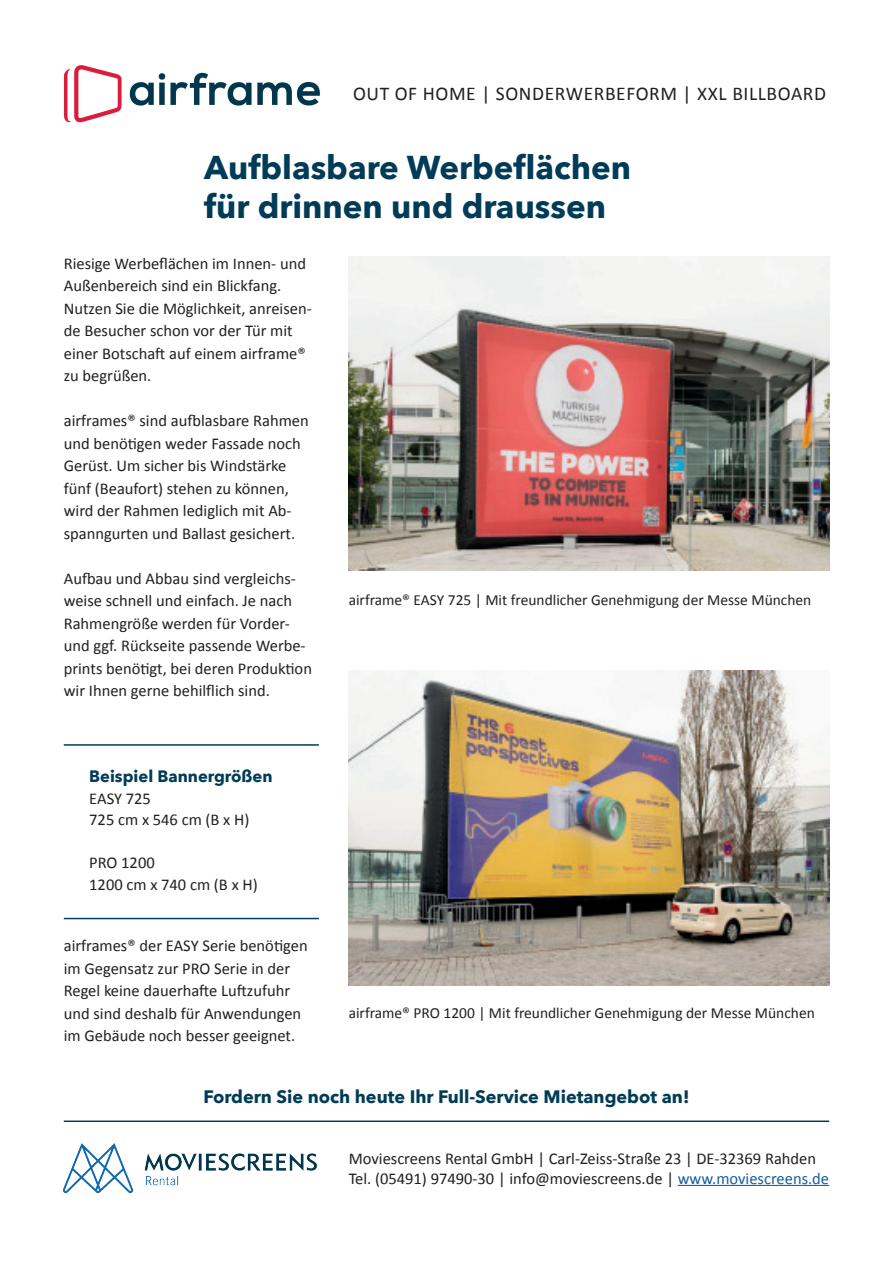
<style>
.page{position:relative;width:893px;height:1263px;background:#fff}
.page>*{position:absolute;margin:0;border:0;box-sizing:border-box;transform-origin:0 0}
.t1{font:700 33px/39.6px "Avenir Next";color:#003b57}
.t2{font:19.5px "Calibri";letter-spacing:.03em;color:#231f20}
.t3{font:700 18px "Avenir Next";color:#003b57}
.t4{font:16.5px/22.5px "Calibri";color:#231f20}
.t5{font:700 16.5px "Avenir Next";color:#003b57}
.t6{font:15.45px "Calibri";color:#231f20}
.s1{color:#175d9e}
</style>
<div class="page">
<img style="left:349px;top:256px;width:480px;height:315px">
<img style="left:349px;top:671px;width:480px;height:314px">
<img style="left:64px;top:65px;width:256px;height:58px">
<hr style="left:64px;top:1120px;width:765px;height:2px;background:#003b57">
<hr style="left:64px;top:918px;width:255px;height:1px;background:#003b57">
<hr style="left:64px;top:744px;width:255px;height:2px;background:#003b57">
<img style="left:62px;top:1143px;width:255px;height:51px">
<hr style="left:678px;top:1185px;width:151px;height:1px;background:#175d9e">
<p class="t2" style="left:353px;top:81px;width:474px">OUT OF HOME | SONDERWERBEFORM | XXL BILLBOARD</p>
<h1 class="t1" style="left:204px;top:147px;width:428px">Aufblasbare Werbeflächen für drinnen und draussen</h1>
<p class="t4" style="left:64px;top:251px;width:249px">Riesige Werbeflächen im Innen- und<br>Außenbereich sind ein Blickfang.<br>Nutzen Sie die Möglichkeit, anreisen&shy;de Besucher schon vor der Tür mit einer Botschaft auf einem airframe® zu begrüßen.</p>
<p class="t4" style="left:64px;top:408px;width:247px">airframes® sind aufblasbare Rahmen und benötigen weder Fassade noch Gerüst. Um sicher bis Windstärke fünf (Beaufort) stehen zu können, wird der Rahmen lediglich mit Ab&shy;spanngurten und Ballast gesichert.</p>
<p class="t4" style="left:64px;top:566px;width:250px">Aufbau und Abbau sind vergleichs&shy;weise schnell und einfach. Je nach Rahmengröße werden für Vorder&shy;und ggf. Rückseite passende Werbe&shy;prints benötigt, bei deren Produktion wir Ihnen gerne behilflich sind.</p>
<p class="t5" style="left:89px;top:762px;width:185px">Beispiel Bannergrößen</p>
<p class="t4" style="left:89px;top:786px;width:162px;line-height:21.6px">EASY 725<br>725 cm x 546 cm (B x H)</p>
<p class="t4" style="left:89px;top:851px;width:170px;line-height:21.6px">PRO 1200<br>1200 cm x 740 cm (B x H)</p>
<p class="t4" style="left:64px;top:933px;width:245px">airframes® der EASY Serie benötigen im Gegensatz zur PRO Serie in der Regel keine dauerhafte Luftzufuhr und sind deshalb für Anwendungen im Gebäude noch besser geeignet.</p>
<p class="t6" style="left:349px;top:590px;width:464px">airframe® EASY 725 | Mit freundlicher Genehmigung der Messe München</p>
<p class="t6" style="left:349px;top:1003px;width:468px">airframe® PRO 1200 | Mit freundlicher Genehmigung der Messe München</p>
<p class="t3" style="left:204px;top:1081px;width:487px">Fordern Sie noch heute Ihr Full-Service Mietangebot an!</p>
<p class="t4" style="left:349px;top:1147px;width:482px;line-height:19.8px">Moviescreens Rental GmbH | Carl-Zeiss-Straße 23 | DE-32369 Rahden<br>Tel. (05491) 97490-30 | info@moviescreens.de | <span class="s1">www.moviescreens.de</span></p>
</div>
